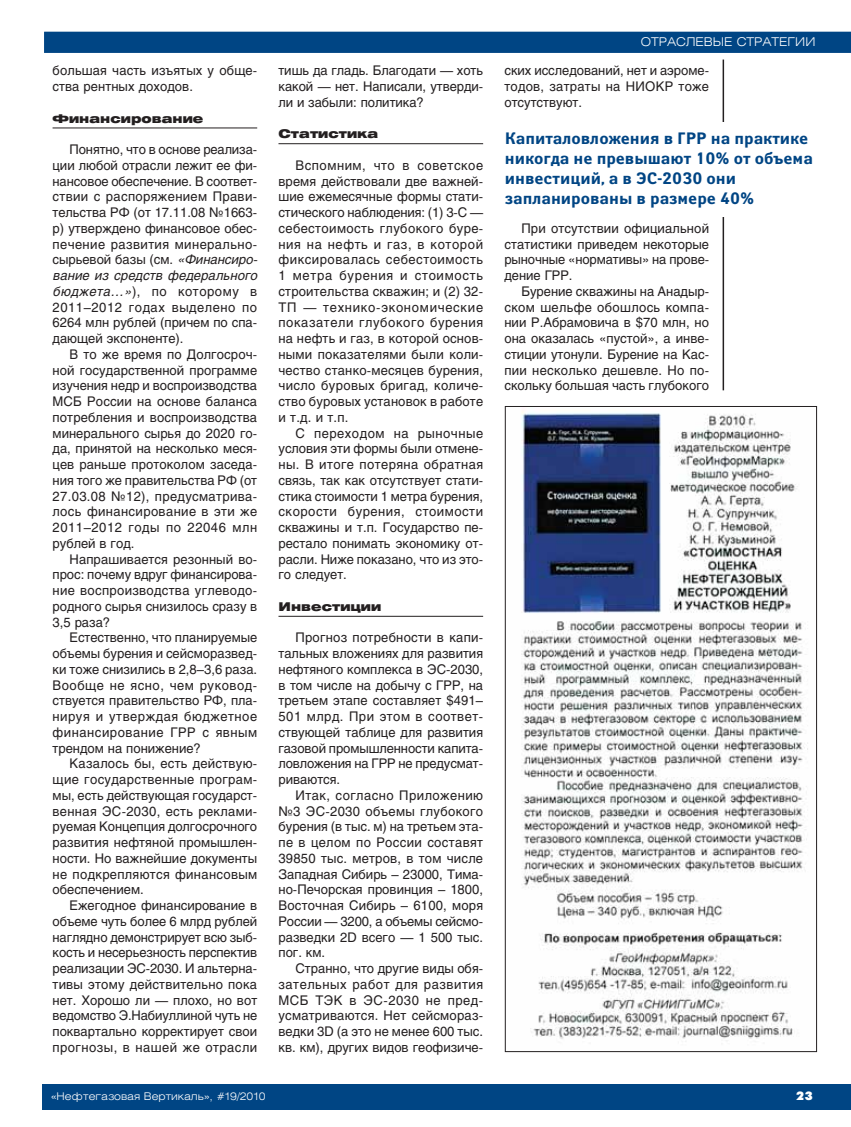
<style>
.page{position:relative;width:851px;height:1127px;background:#fff}
.page>*{position:absolute;margin:0;border:0;box-sizing:border-box;transform-origin:0 0}
.t1{font:700 16.5px/19.8px "Yanus C";color:#004584}
.t2{font:13.2px/15.8px "Helios";color:#231f20;text-align:justify}
.t3{font:900 12px "Helios Ext";letter-spacing:.005em;color:#231f20}
.t4{font:300 12px "Helios Ext";color:#fff}
.t5{font:12px "Futura Futuris XC";color:#fff}
.t6{font:300 10.5px "Helios Ext";color:#fff}
.s1{font-style:italic}
</style>
<div class="page">
<div style="left:43px;top:1084px;width:807px;height:26px;background:#004584"></div>
<hr style="left:53px;top:128px;width:204px;height:1px;background:#231f20">
<hr style="left:278px;top:143px;width:205px;height:1px;background:#231f20">
<hr style="left:278px;top:616px;width:205px;height:1px;background:#231f20">
<svg style="left:44px;top:31px;width:806px;height:22px;background:#084b88"></svg>
<hr style="left:722px;top:60px;width:2px;height:330px;background:#231f20">
<img style="left:521px;top:411px;width:287px;height:631px">
<div style="left:505px;top:123px;width:311px;height:94px;background:#fff"></div>
<p class="t2" style="left:53px;top:64px;width:206px">большая часть изъятых у обще&shy;ства рентных доходов.</p>
<p class="t3" style="left:53px;top:114px;width:152px">Финансирование</p>
<p class="t2" style="left:53px;top:143px;width:209px;text-align:left;text-indent:17px">Понятно, что в основе реализа&shy;ции любой отрасли лежит ее фи&shy;нансовое обеспечение. В соответ&shy;ствии с распоряжением Прави&shy;тельства РФ (от 17.11.08 №1663- р) утверждено финансовое обес&shy;печение развития минерально&shy;сырьевой базы (см. <span class="s1">«Финансиро&shy;вание из средств федерального бюджета…»</span>), по которому в<br>2011–2012 годах выделено по<br>6264 млн рублей (причем по спа&shy;дающей экспоненте).</p>
<p class="t2" style="left:53px;top:348px;width:206px;text-indent:17px">В то же время по Долгосроч&shy;ной государственной программе изучения недр и воспроизводства МСБ России на основе баланса потребления и воспроизводства минерального сырья до 2020 го&shy;да, принятой на несколько меся&shy;цев раньше протоколом заседа&shy;ния того же правительства РФ (от 27.03.08 №12), предусматрива&shy;лось финансирование в эти же 2011–2012 годы по 22046 млн рублей в год.</p>
<p class="t2" style="left:53px;top:552px;width:206px;text-indent:17px">Напрашивается резонный во&shy;прос: почему вдруг финансирова&shy;ние воспроизводства углеводо&shy;родного сырья снизилось сразу в 3,5 раза?</p>
<p class="t2" style="left:53px;top:631px;width:206px;text-indent:17px">Естественно, что планируемые объемы бурения и сейсморазвед&shy;ки тоже снизились в 2,8–3,6 раза.<br>Вообще не ясно, чем руковод&shy;ствуется правительство РФ, пла&shy;нируя и утверждая бюджетное финансирование ГРР с явным трендом на понижение?</p>
<p class="t2" style="left:53px;top:757px;width:206px;text-indent:17px">Казалось бы, есть действую&shy;щие государственные програм&shy;мы, есть действующая государст&shy;венная ЭС-2030, есть реклами&shy;руемая Концепция долгосрочного развития нефтяной промышлен&shy;ности. Но важнейшие документы не подкрепляются финансовым обеспечением.</p>
<p class="t2" style="left:53px;top:899px;width:206px;text-indent:17px">Ежегодное финансирование в объеме чуть более 6 млрд рублей наглядно демонстрирует всю зыб&shy;кость и несерьезность перспектив реализации ЭС-2030. И альтерна&shy;тивы этому действительно пока нет. Хорошо ли — плохо, но вот ведомство Э.Набиуллиной чуть не поквартально корректирует свои прогнозы, в нашей же отрасли</p>
<p class="t2" style="left:278px;top:64px;width:206px">тишь да гладь. Благодати — хоть какой — нет. Написали, утверди&shy;ли и забыли: политика?</p>
<p class="t3" style="left:278px;top:130px;width:101px">Статистика</p>
<p class="t2" style="left:278px;top:159px;width:206px;text-indent:17px">Вспомним, что в советское время действовали две важней&shy;шие ежемесячные формы стати&shy;стического наблюдения: (1) 3-С — себестоимость глубокого буре&shy;ния на нефть и газ, в которой фиксировалась себестоимость 1 метра бурения и стоимость строительства скважин; и (2) 32- ТП — технико-экономические показатели глубокого бурения на нефть и газ, в которой основ&shy;ными показателями были коли&shy;чество станко-месяцев бурения, число буровых бригад, количе&shy;ство буровых установок в работе и т.д. и т.п.</p>
<p class="t2" style="left:278px;top:426px;width:206px;text-indent:17px">С переходом на рыночные условия эти формы были отмене&shy;ны. В итоге потеряна обратная связь, так как отсутствует стати&shy;стика стоимости 1 метра бурения, скорости бурения, стоимости скважины и т.п. Государство пе&shy;рестало понимать экономику от&shy;расли. Ниже показано, что из это&shy;го следует.</p>
<p class="t3" style="left:278px;top:602px;width:104px">Инвестиции</p>
<p class="t2" style="left:278px;top:631px;width:206px;text-indent:17px">Прогноз потребности в капи&shy;тальных вложениях для развития нефтяного комплекса в ЭС-2030, в том числе на добычу с ГРР, на третьем этапе составляет $491– 501 млрд. При этом в соответ&shy;ствующей таблице для развития газовой промышленности капита&shy;ловложения на ГРР не предусмат&shy;риваются.</p>
<p class="t2" style="left:278px;top:789px;width:206px;text-indent:17px">Итак, согласно Приложению №3 ЭС-2030 объемы глубокого бурения (в тыс. м) на третьем эта&shy;пе в целом по России составят 39850 тыс. метров, в том числе Западная Сибирь – 23000, Тима&shy;но-Печорская провинция – 1800, Восточная Сибирь – 6100, моря России — 3200, а объемы сейсмо&shy;разведки 2D всего — 1 500 тыс. пог. км.</p>
<p class="t2" style="left:278px;top:962px;width:206px;text-indent:17px">Странно, что другие виды обя&shy;зательных работ для развития МСБ ТЭК в ЭС-2030 не пред&shy;усматриваются. Нет сейсмораз&shy;ведки 3D (а это не менее 600 тыс. кв. км), других видов геофизиче-</p>
<p class="t6" style="left:51px;top:1092px;width:216px">«Нефтегазовая Вертикаль», #19/2010</p>
<p class="t4" style="left:640px;top:37px;width:176px">ОТРАСЛЕВЫЕ СТРАТЕГИИ</p>
<p class="t2" style="left:504px;top:64px;width:206px">ских исследований, нет и аэроме&shy;тодов, затраты на НИОКР тоже отсутствуют.</p>
<p class="t1" style="left:505px;top:130px;width:309px">Капиталовложения в ГРР на практике никогда не превышают 10% от объема инвестиций, а в ЭС-2030 они запланированы в размере 40%</p>
<p class="t2" style="left:504px;top:222px;width:206px;text-indent:17px">При отсутствии официальной статистики приведем некоторые рыночные «нормативы» на прове&shy;дение ГРР.</p>
<p class="t2" style="left:504px;top:285px;width:206px;text-indent:17px">Бурение скважины на Анадыр&shy;ском шельфе обошлось компа&shy;нии Р.Абрамовича в $70 млн, но она оказалась «пустой», а инве&shy;стиции утонули. Бурение на Кас&shy;пии несколько дешевле. Но по&shy;скольку большая часть глубокого</p>
<p class="t5" style="left:796px;top:1091px;width:18px">23</p>
</div>
